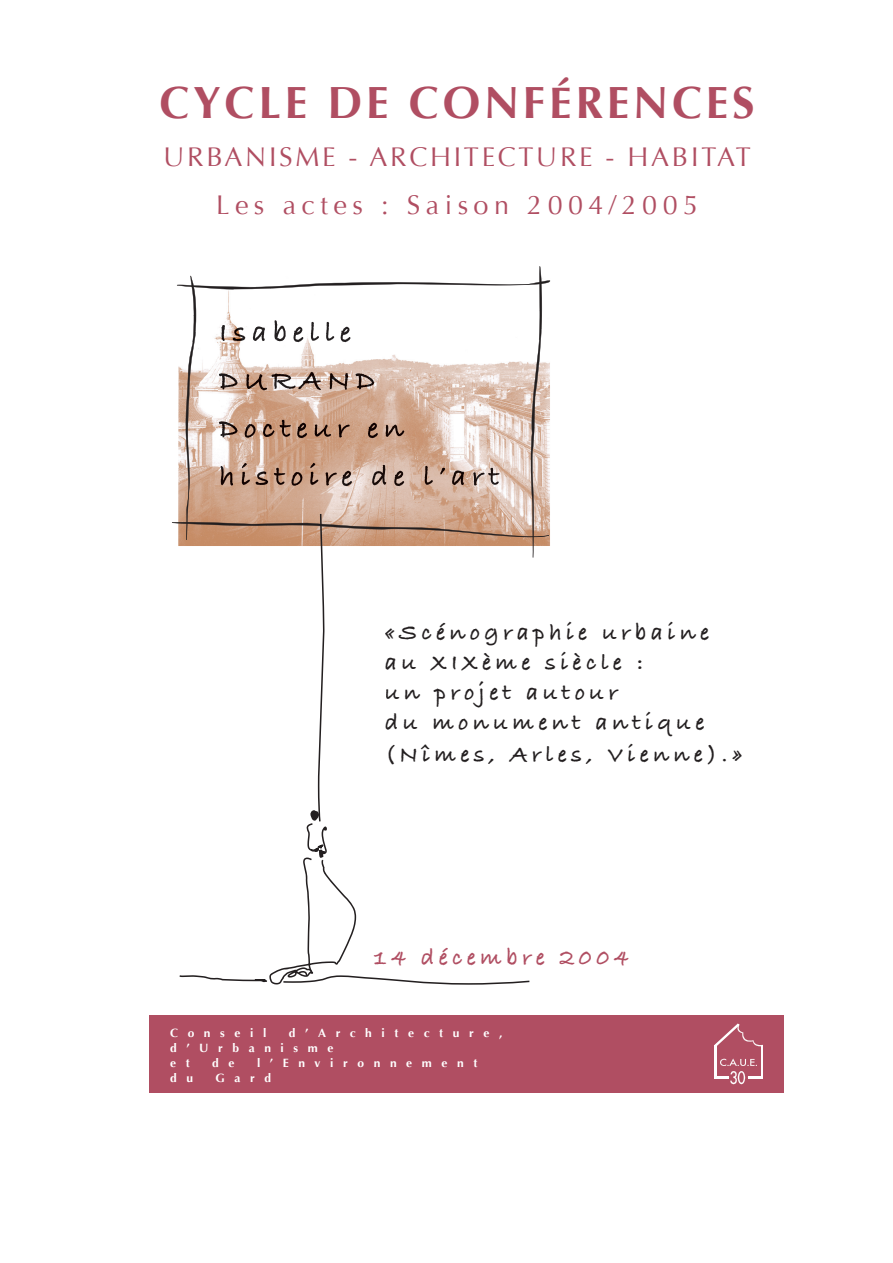
<style>
.page{position:relative;width:893px;height:1263px;background:#fff}
.page>*{position:absolute;margin:0;border:0;box-sizing:border-box;transform-origin:0 0}
.t1{font:700 45px "Optima";letter-spacing:.085em;color:#b04e62}
.t2{font:27px/48px "Optima";letter-spacing:.1em;color:#b04e62;text-align:center}
.t3{font:24px/30px "Bradley Hand ITCTT Bold";letter-spacing:.18em;color:#231f20}
.t4{font:24px "Bradley Hand ITCTT Bold";letter-spacing:.18em;color:#b04e62}
.t5{font:700 12px/15px "Optima";letter-spacing:.8em;color:#fff}
</style>
<div class="page">
<div style="left:149px;top:1015px;width:635px;height:77px;background:#b04e62"></div>
<svg style="left:172px;top:266px;width:379px;height:719px"></svg>
<hr style="left:761px;top:1045px;width:1px;height:32px;background:#fff">
<svg style="left:715px;top:1058px;width:47px;height:26px"></svg>
<svg style="left:715px;top:1023px;width:48px;height:24px"></svg>
<hr style="left:715px;top:1045px;width:2px;height:32px;background:#fff">
<img style="left:221px;top:320px;width:129px;height:22px">
<img style="left:219px;top:372px;width:155px;height:18px">
<img style="left:219px;top:420px;width:185px;height:18px">
<img style="left:220px;top:463px;width:280px;height:23px">
<h1 class="t1" style="left:159px;top:77px;width:597px">CYCLE DE CONFÉRENCES</h1>
<p class="t2" style="left:163px;top:134px;width:589px">URBANISME - ARCHITECTURE - HABITAT<br>Les actes : Saison 2004/2005</p>
<p class="t3" style="left:385px;top:616px;width:326px">«Scénographie urbaine au XIXème siècle :<br>un projet autour<br>du monument antique</p>
<p class="t3" style="left:385px;top:739px;width:359px">(Nîmes, Arles, Vienne).»</p>
<p class="t4" style="left:374px;top:939px;width:256px">14 décembre 2004</p>
<p class="t5" style="left:170px;top:1025px;width:334px;text-indent:119px">d’Architecture, d’Urbanisme<br>e t</p>
<p class="t5" style="left:170px;top:1025px;width:98px">Conseil</p>
<p class="t5" style="left:212px;top:1055px;width:24px">d e</p>
<p class="t5" style="left:257px;top:1055px;width:222px">l’Environnement</p>
<p class="t5" style="left:170px;top:1070px;width:24px">d u</p>
<p class="t5" style="left:216px;top:1070px;width:57px">Gard</p>
</div>
